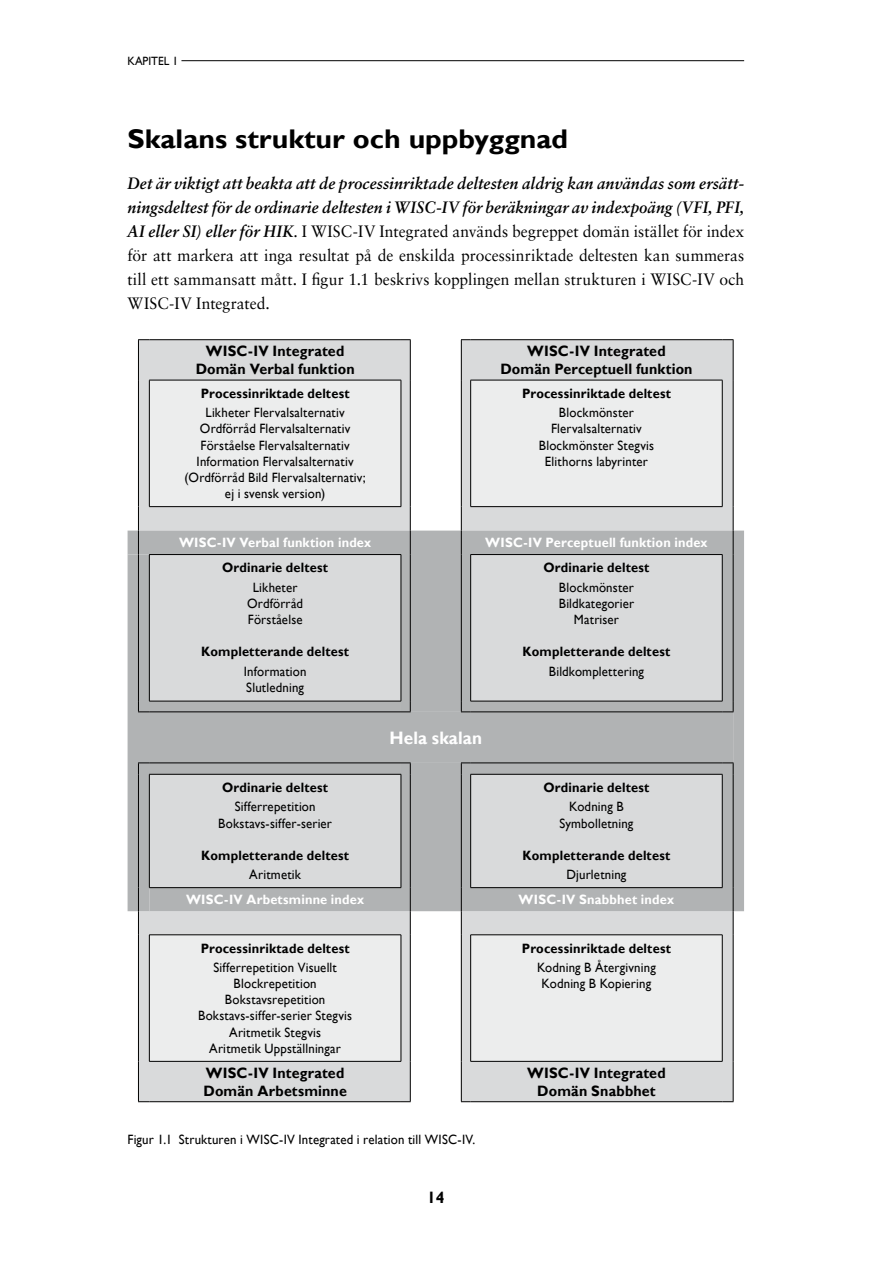
<style>
.page{position:relative;width:893px;height:1263px;background:#fff}
.page>*{position:absolute;margin:0;border:0;box-sizing:border-box;transform-origin:0 0}
.t1{font:700 27px "Gill Sans";color:#000;scale:1.06 1}
.t2{font:700 18px "Gill Sans";letter-spacing:.01em;color:#fff;scale:.95 1}
.t3{font:16.5px/24px "Sabon";letter-spacing:.005em;color:#000;text-align:justify;scale:.95 1}
.t4{font:700 16.5px "Gill Sans";color:#000;scale:.95 1}
.t5{font:700 15px/18px "Gill Sans";letter-spacing:.01em;color:#000;text-align:center;scale:.95 1}
.t6{font:13.5px/16.2px "Gill Sans";letter-spacing:.015em;color:#000;text-align:center;scale:.95 1}
.t7{font:700 13.5px "Gill Sans";letter-spacing:.015em;color:#000;scale:.95 1}
.t8{font:700 13.5px "Gill Sans";letter-spacing:.015em;color:#fff;scale:.95 1}
.t9{font:12px "Gill Sans";color:#000;scale:.95 1}
.s1{font-weight:700;font-style:italic}
</style>
<div class="page">
<hr style="left:181px;top:60px;width:563px;height:1px;background:#000">
<svg style="left:139px;top:340px;width:594px;height:762px;background:#d9dadb"></svg>
<svg style="left:149px;top:380px;width:573px;height:681px;background:#e8e9ea"></svg>
<div style="left:471px;top:380px;width:251px;height:127px;background:#eceded"></div>
<div style="left:128px;top:531px;width:616px;height:380px;background:#b1b3b4"></div>
<svg style="left:128px;top:554px;width:605px;height:357px;background:#c9cbcc"></svg>
<hr style="left:461px;top:340px;width:1px;height:40px;background:#000">
<hr style="left:471px;top:339px;width:251px;height:1px;background:#000">
<hr style="left:733px;top:340px;width:1px;height:40px;background:#000">
<hr style="left:461px;top:380px;width:1px;height:127px;background:#000">
<hr style="left:733px;top:380px;width:1px;height:127px;background:#000">
<svg style="left:461px;top:507px;width:1px;height:47px"></svg>
<svg style="left:733px;top:507px;width:1px;height:47px"></svg>
<hr style="left:461px;top:554px;width:1px;height:147px;background:#000">
<hr style="left:733px;top:554px;width:1px;height:147px;background:#000">
<svg style="left:461px;top:701px;width:10px;height:11px"></svg>
<hr style="left:471px;top:711px;width:251px;height:1px;background:#000">
<svg style="left:722px;top:701px;width:12px;height:11px"></svg>
<svg style="left:461px;top:762px;width:10px;height:12px"></svg>
<hr style="left:471px;top:762px;width:251px;height:1px;background:#000">
<svg style="left:722px;top:762px;width:12px;height:12px"></svg>
<hr style="left:461px;top:774px;width:1px;height:114px;background:#000">
<hr style="left:733px;top:774px;width:1px;height:114px;background:#000">
<svg style="left:461px;top:888px;width:1px;height:47px"></svg>
<svg style="left:733px;top:888px;width:1px;height:47px"></svg>
<hr style="left:461px;top:935px;width:1px;height:126px;background:#000">
<hr style="left:733px;top:935px;width:1px;height:126px;background:#000">
<hr style="left:461px;top:1061px;width:1px;height:40px;background:#000">
<hr style="left:733px;top:1061px;width:1px;height:40px;background:#000">
<hr style="left:471px;top:1101px;width:251px;height:1px;background:#000">
<svg style="left:138px;top:762px;width:11px;height:12px"></svg>
<hr style="left:149px;top:762px;width:252px;height:1px;background:#000">
<svg style="left:401px;top:762px;width:10px;height:12px"></svg>
<hr style="left:138px;top:774px;width:1px;height:114px;background:#000">
<hr style="left:410px;top:774px;width:1px;height:114px;background:#000">
<svg style="left:138px;top:888px;width:1px;height:47px"></svg>
<svg style="left:410px;top:888px;width:1px;height:47px"></svg>
<hr style="left:138px;top:935px;width:1px;height:126px;background:#000">
<hr style="left:410px;top:935px;width:1px;height:126px;background:#000">
<hr style="left:138px;top:1061px;width:1px;height:40px;background:#000">
<hr style="left:410px;top:1061px;width:1px;height:40px;background:#000">
<hr style="left:149px;top:1101px;width:252px;height:1px;background:#000">
<hr style="left:138px;top:340px;width:1px;height:40px;background:#000">
<hr style="left:149px;top:339px;width:252px;height:1px;background:#000">
<hr style="left:410px;top:340px;width:1px;height:40px;background:#000">
<hr style="left:138px;top:380px;width:1px;height:127px;background:#000">
<hr style="left:410px;top:380px;width:1px;height:127px;background:#000">
<svg style="left:138px;top:507px;width:1px;height:47px"></svg>
<svg style="left:410px;top:507px;width:1px;height:47px"></svg>
<hr style="left:138px;top:554px;width:1px;height:147px;background:#000">
<hr style="left:410px;top:554px;width:1px;height:147px;background:#000">
<svg style="left:138px;top:701px;width:11px;height:11px"></svg>
<hr style="left:149px;top:711px;width:252px;height:1px;background:#000">
<svg style="left:401px;top:701px;width:10px;height:11px"></svg>
<hr style="left:149px;top:380px;width:252px;height:1px;background:#000">
<hr style="left:149px;top:380px;width:1px;height:126px;background:#000">
<hr style="left:401px;top:380px;width:1px;height:126px;background:#000">
<hr style="left:149px;top:506px;width:252px;height:1px;background:#000">
<hr style="left:470px;top:380px;width:252px;height:1px;background:#000">
<hr style="left:470px;top:380px;width:1px;height:126px;background:#000">
<hr style="left:722px;top:380px;width:1px;height:126px;background:#000">
<hr style="left:470px;top:506px;width:252px;height:1px;background:#000">
<hr style="left:149px;top:554px;width:252px;height:1px;background:#000">
<hr style="left:149px;top:555px;width:1px;height:146px;background:#000">
<hr style="left:401px;top:555px;width:1px;height:146px;background:#000">
<hr style="left:149px;top:701px;width:252px;height:1px;background:#000">
<hr style="left:470px;top:554px;width:252px;height:1px;background:#000">
<hr style="left:470px;top:555px;width:1px;height:146px;background:#000">
<hr style="left:722px;top:555px;width:1px;height:146px;background:#000">
<hr style="left:470px;top:701px;width:252px;height:1px;background:#000">
<hr style="left:470px;top:774px;width:252px;height:1px;background:#000">
<hr style="left:470px;top:774px;width:1px;height:113px;background:#000">
<hr style="left:722px;top:774px;width:1px;height:113px;background:#000">
<hr style="left:470px;top:887px;width:252px;height:1px;background:#000">
<hr style="left:149px;top:934px;width:252px;height:1px;background:#000">
<hr style="left:149px;top:935px;width:1px;height:126px;background:#000">
<hr style="left:401px;top:935px;width:1px;height:126px;background:#000">
<hr style="left:149px;top:1061px;width:252px;height:1px;background:#000">
<hr style="left:470px;top:934px;width:252px;height:1px;background:#000">
<hr style="left:470px;top:935px;width:1px;height:126px;background:#000">
<hr style="left:722px;top:935px;width:1px;height:126px;background:#000">
<hr style="left:470px;top:1061px;width:252px;height:1px;background:#000">
<hr style="left:149px;top:774px;width:252px;height:1px;background:#000">
<hr style="left:149px;top:774px;width:1px;height:113px;background:#000">
<hr style="left:401px;top:774px;width:1px;height:113px;background:#000">
<hr style="left:149px;top:887px;width:252px;height:1px;background:#000">
<p class="t9" style="left:128px;top:53px;width:55px">KAPITEL 1</p>
<h1 class="t1" style="left:128px;top:123px;width:417px">Skalans struktur och uppbyggnad</h1>
<p class="t3" style="left:128px;top:171px;width:651px"><span class="s1">Det är viktigt att beakta att de processinriktade deltesten aldrig kan användas som ersätt&shy;ningsdeltest för de ordinarie deltesten i WISC-IV för beräkningar av indexpoäng (VFI, PFI, AI eller SI) eller för HIK</span>. I WISC-IV Integrated används begreppet domän istället för index för att markera att inga resultat på de enskilda processinriktade deltesten kan summeras till ett sammansatt mått. I figur 1.1 beskrivs kopplingen mellan strukturen i WISC-IV och WISC-IV Integrated.</p>
<p class="t5" style="left:196px;top:342px;width:169px">WISC-IV Integrated<br>Domän Verbal funktion</p>
<p class="t5" style="left:500px;top:342px;width:204px">WISC-IV Integrated<br>Domän Perceptuell funktion</p>
<p class="t7" style="left:201px;top:385px;width:158px">Processinriktade deltest</p>
<p class="t6" style="left:185px;top:405px;width:192px">Likheter Flervalsalternativ<br>Ordförråd Flervalsalternativ<br>Förståelse Flervalsalternativ<br>Information Flervalsalternativ (Ordförråd Bild Flervalsalternativ; ej i svensk version)</p>
<p class="t7" style="left:522px;top:385px;width:158px">Processinriktade deltest</p>
<p class="t6" style="left:539px;top:405px;width:123px">Blockmönster<br>Flervalsalternativ<br>Blockmönster Stegvis<br>Elithorns labyrinter</p>
<p class="t8" style="left:179px;top:534px;width:204px">WISC-IV Verbal funktion index</p>
<p class="t8" style="left:485px;top:534px;width:236px">WISC-IV Perceptuell funktion index</p>
<p class="t7" style="left:222px;top:560px;width:113px">Ordinarie deltest</p>
<p class="t6" style="left:247px;top:579px;width:60px">Likheter<br>Ordförråd<br>Förståelse</p>
<p class="t7" style="left:201px;top:644px;width:157px">Kompletterande deltest</p>
<p class="t6" style="left:244px;top:663px;width:67px;text-align:left">Information<br>Slutledning</p>
<p class="t7" style="left:543px;top:560px;width:113px">Ordinarie deltest</p>
<p class="t6" style="left:559px;top:579px;width:81px">Blockmönster<br>Bildkategorier<br>Matriser</p>
<p class="t7" style="left:523px;top:644px;width:157px">Kompletterande deltest</p>
<p class="t6" style="left:549px;top:663px;width:102px">Bildkomplettering</p>
<p class="t7" style="left:222px;top:779px;width:113px">Ordinarie deltest</p>
<p class="t6" style="left:218px;top:799px;width:121px">Sifferrepetition<br>Bokstavs-siffer-serier</p>
<p class="t7" style="left:201px;top:847px;width:157px">Kompletterande deltest</p>
<p class="t6" style="left:249px;top:867px;width:56px">Aritmetik</p>
<h2 class="t2" style="left:389px;top:727px;width:99px">Hela skalan</h2>
<p class="t7" style="left:543px;top:779px;width:113px">Ordinarie deltest</p>
<p class="t6" style="left:559px;top:799px;width:79px">Kodning B<br>Symbolletning</p>
<p class="t7" style="left:523px;top:847px;width:157px">Kompletterande deltest</p>
<p class="t6" style="left:566px;top:867px;width:65px">Djurletning</p>
<p class="t8" style="left:186px;top:891px;width:189px">WISC-IV Arbetsminne index</p>
<p class="t8" style="left:519px;top:891px;width:165px">WISC-IV Snabbhet index</p>
<p class="t7" style="left:201px;top:940px;width:158px">Processinriktade deltest</p>
<p class="t6" style="left:198px;top:959px;width:164px">Sifferrepetition Visuellt<br>Blockrepetition<br>Bokstavsrepetition<br>Bokstavs-siffer-serier Stegvis<br>Aritmetik Stegvis<br>Aritmetik Uppställningar</p>
<p class="t7" style="left:522px;top:940px;width:158px">Processinriktade deltest</p>
<p class="t6" style="left:537px;top:959px;width:126px">Kodning B Återgivning<br>Kodning B Kopiering</p>
<p class="t5" style="left:203px;top:1064px;width:152px;text-align:left">WISC-IV Integrated<br>Domän Arbetsminne</p>
<p class="t5" style="left:527px;top:1064px;width:147px">WISC-IV Integrated<br>Domän Snabbhet</p>
<p class="t6" style="left:128px;top:1132px;width:368px">Figur 1.1 Strukturen i WISC-IV Integrated i relation till WISC-IV.</p>
<p class="t4" style="left:427px;top:1187px;width:20px">14</p>
</div>
